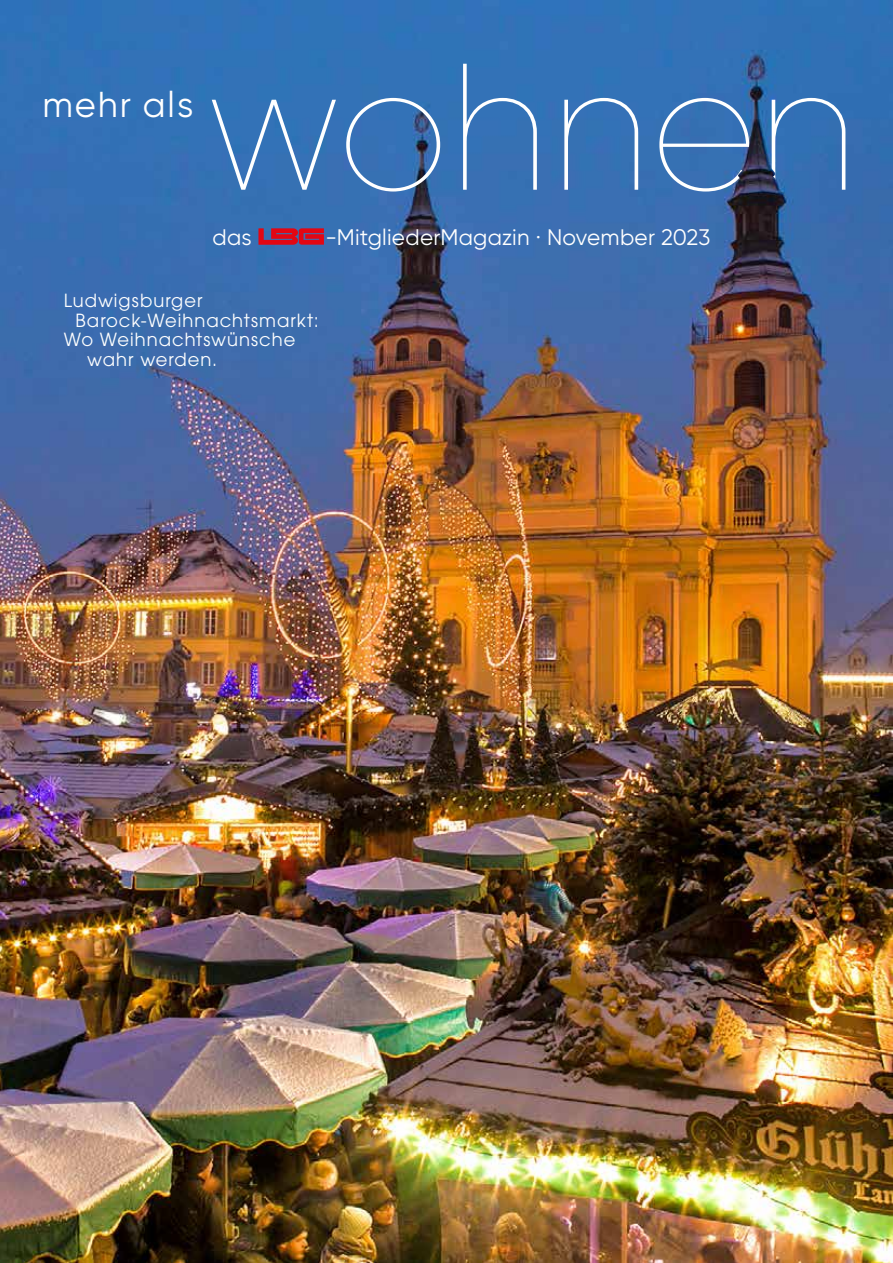
<style>
.page{position:relative;width:893px;height:1263px;background:#fff}
.page>*{position:absolute;margin:0;border:0;box-sizing:border-box;transform-origin:0 0}
.t1{font:100 180px "Gilroy";letter-spacing:-.015em;color:#fff}
.t2{font:36px "Gilroy";letter-spacing:.05em;color:#fff}
.t3{font:22.5px "Gilroy";letter-spacing:.01em;color:#fff}
.t4{font:18px "ITC Avant Garde Pro";letter-spacing:.055em;color:#fff}
</style>
<div class="page">
<img style="left:0;top:0;width:893px;height:1263px">
<svg style="left:258px;top:228px;width:66px;height:17px"></svg>
<img style="left:726px;top:100px;width:62px;height:105px">
<h2 class="t2" style="left:43px;top:83px;width:152px">mehr als</h2>
<h1 class="t1" style="left:205px;top:17px;width:656px">wohnen</h1>
<p class="t3" style="left:213px;top:223px;width:41px">das</p>
<p class="t3" style="left:325px;top:223px;width:386px">-MitgliederMagazin · November 2023</p>
<p class="t4" style="left:64px;top:289px;width:140px">Ludwigsburger</p>
<p class="t4" style="left:76px;top:309px;width:245px">Barock-Weihnachtsmarkt:</p>
<p class="t4" style="left:64px;top:328px;width:233px">Wo Weihnachtswünsche</p>
<p class="t4" style="left:87px;top:348px;width:131px">wahr werden.</p>
</div>
